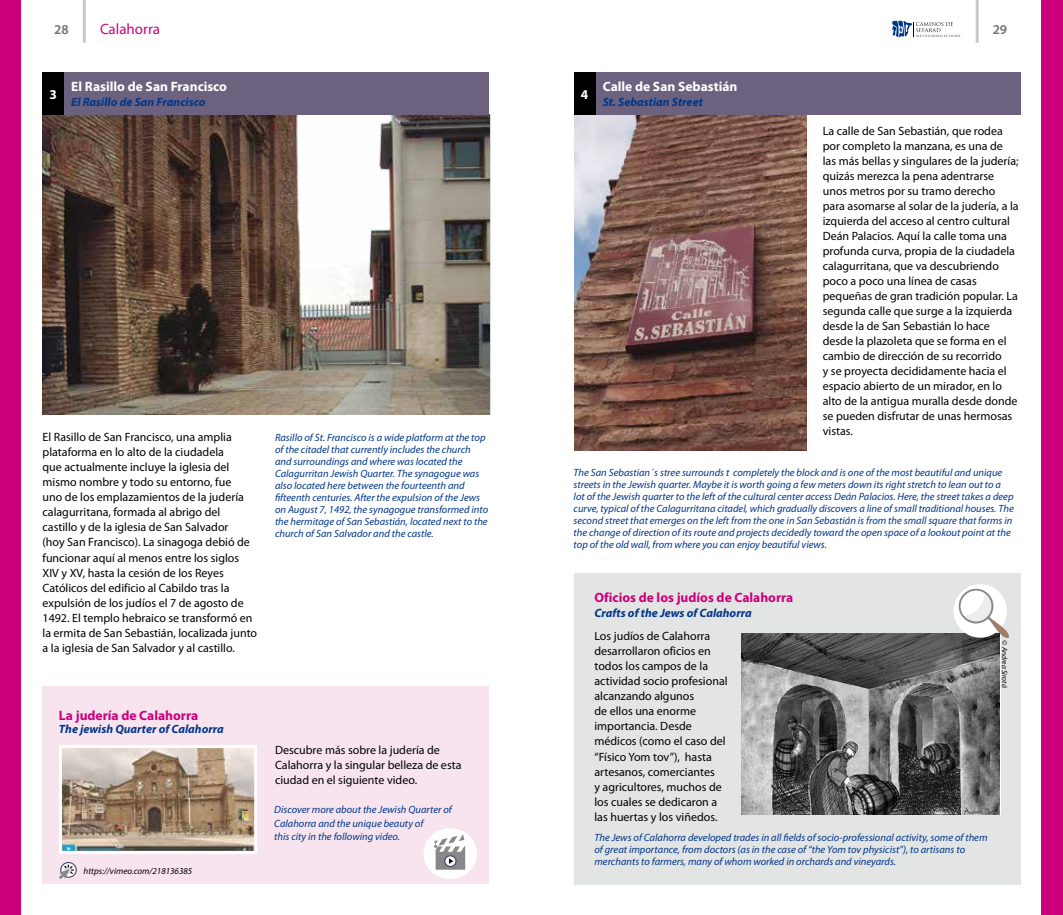
<style>
.page{position:relative;width:1063px;height:915px;background:#fff}
.page>*{position:absolute;margin:0;border:0;box-sizing:border-box;transform-origin:0 0}
.t1{font:15px "Myriad Pro";color:#cd007b}
.t2{font:700 13.5px "Myriad Pro";color:#cd007b}
.t3{font:700 13.5px "Myriad Pro";color:#fff}
.t4{font:600 13.5px "Myriad Pro";color:#707172}
.t5{font:12px/15px "Myriad Pro";color:#000}
.t6{font:italic 700 12px "Myriad Pro";color:#00368a}
.t7{font:italic 10.5px/12px "Myriad Pro";color:#00368a}
.t8{font:italic 9px "Myriad Pro";color:#000}
.t9{font:italic 7.5px "Myriad Pro";color:#000}
</style>
<div class="page">
<div style="left:1042px;top:0;width:21px;height:914px;background:#cd007b"></div>
<hr style="left:976px;top:0;width:3px;height:43px;background:#c6c7c8">
<svg style="left:892px;top:21px;width:69px;height:17px"></svg>
<hr style="left:83px;top:0;width:3px;height:43px;background:#c6c7c8">
<div style="left:0;top:0;width:21px;height:914px;background:#cd007b"></div>
<img style="left:574px;top:115px;width:232px;height:335px">
<img style="left:43px;top:115px;width:446px;height:299px">
<div style="left:43px;top:72px;width:446px;height:43px;background:#6c627f"></div>
<div style="left:43px;top:72px;width:21px;height:43px;background:#000"></div>
<div style="left:43px;top:685px;width:446px;height:198px;background:#f7e4ee"></div>
<img style="left:63px;top:748px;width:190px;height:101px">
<div style="left:59px;top:744px;width:198px;height:109px;border:3px solid #fff"></div>
<div style="left:424px;top:827px;width:53px;height:51px;background:#fff;border-radius:50%"></div>
<svg style="left:434px;top:834px;width:31px;height:35px"></svg>
<svg style="left:60px;top:861px;width:17px;height:16px"></svg>
<svg style="left:61px;top:862px;width:15px;height:14px"></svg>
<svg style="left:59px;top:864px;width:15px;height:14px"></svg>
<div style="left:574px;top:573px;width:446px;height:311px;background:#e3e4e4"></div>
<img style="left:742px;top:633px;width:258px;height:181px">
<div style="left:574px;top:72px;width:446px;height:43px;background:#6c627f"></div>
<div style="left:574px;top:72px;width:21px;height:43px;background:#000"></div>
<div style="left:954px;top:584px;width:53px;height:53px;background:#fff;border-radius:50%"></div>
<svg style="left:959px;top:588px;width:50px;height:49px"></svg>
<p class="t4" style="left:54px;top:21px;width:16px">28</p>
<p class="t1" style="left:100px;top:20px;width:62px">Calahorra</p>
<p class="t4" style="left:993px;top:21px;width:16px">29</p>
<p class="t3" style="left:49px;top:85px;width:9px">3</p>
<p class="t3" style="left:71px;top:78px;width:157px">El Rasillo de San Francisco</p>
<p class="t6" style="left:71px;top:94px;width:136px">El Rasillo de San Francisco</p>
<p class="t5" style="left:43px;top:429px;width:216px">El Rasillo de San Francisco, una amplia plataforma en lo alto de la ciudadela<br>que actualmente incluye la iglesia del mismo nombre y todo su entorno, fue<br>uno de los emplazamientos de la judería calagurritana, formada al abrigo del castillo y de la iglesia de San Salvador<br>(hoy San Francisco). La sinagoga debió de funcionar aquí al menos entre los siglos XIV y XV, hasta la cesión de los Reyes Católicos del edificio al Cabildo tras la expulsión de los judíos el 7 de agosto de 1492. El templo hebraico se transformó en la ermita de San Sebastián, localizada junto a la iglesia de San Salvador y al castillo.</p>
<p class="t7" style="left:275px;top:431px;width:215px">Rasillo of St. Francisco is a wide platform at the top of the citadel that currently includes the church and surroundings and where was located the Calagurritan Jewish Quarter. The synagogue was also located here between the fourteenth and fifteenth centuries. After the expulsion of the Jews on August 7, 1492, the synagogue transformed into the hermitage of San Sebastián, located next to the church of San Salvador and the castle.</p>
<p class="t2" style="left:59px;top:706px;width:141px">La judería de Calahorra</p>
<p class="t6" style="left:59px;top:721px;width:166px">The jewish Quarter of Calahorra</p>
<p class="t8" style="left:84px;top:864px;width:110px">https://vimeo.com/218136385</p>
<p class="t5" style="left:275px;top:742px;width:188px">Descubre más sobre la judería de<br>Calahorra y la singular belleza de esta ciudad en el siguiente video.</p>
<p class="t7" style="left:274px;top:802px;width:179px;line-height:13.5px">Discover more about the Jewish Quarter of<br>Calahorra and the unique beauty of<br>this city in the following video.</p>
<p class="t3" style="left:581px;top:85px;width:9px">4</p>
<p class="t3" style="left:603px;top:78px;width:136px">Calle de San Sebastián</p>
<p class="t6" style="left:603px;top:94px;width:102px">St. Sebastian Street</p>
<p class="t5" style="left:823px;top:123px;width:197px">La calle de San Sebastián, que rodea por completo la manzana, es una de las más bellas y singulares de la judería; quizás merezca la pena adentrarse unos metros por su tramo derecho para asomarse al solar de la judería, a la izquierda del acceso al centro cultural Deán Palacios. Aquí la calle toma una profunda curva, propia de la ciudadela calagurritana, que va descubriendo poco a poco una línea de casas pequeñas de gran tradición popular. La segunda calle que surge a la izquierda desde la de San Sebastián lo hace desde la plazoleta que se forma en el cambio de dirección de su recorrido<br>y se proyecta decididamente hacia el espacio abierto de un mirador, en lo alto de la antigua muralla desde donde se pueden disfrutar de unas hermosas vistas.</p>
<p class="t7" style="left:574px;top:466px;width:442px">The San Sebastian´s stree surrounds t completely the block and is one of the most beautiful and unique streets in the Jewish quarter. Maybe it is worth going a few meters down its right stretch to lean out to a lot of the Jewish quarter to the left of the cultural center access Deán Palacios. Here, the street takes a deep curve, typical of the Calagurritana citadel, which gradually discovers a line of small traditional houses. The second street that emerges on the left from the one in San Sebastián is from the small square that forms in the change of direction of its route and projects decidedly toward the open space of a lookout point at the top of the old wall, from where you can enjoy beautiful views.</p>
<p class="t2" style="left:594px;top:588px;width:200px">Oficios de los judíos de Calahorra</p>
<p class="t6" style="left:594px;top:604px;width:159px">Crafts of the Jews of Calahorra</p>
<p class="t5" style="left:594px;top:628px;width:135px">Los judíos de Calahorra desarrollaron oficios en todos los campos de la actividad socio profesional alcanzando algunos<br>de ellos una enorme importancia. Desde médicos (como el caso del “Físico Yom tov”), hasta artesanos, comerciantes<br>y agricultores, muchos de los cuales se dedicaron a las huertas y los viñedos.</p>
<p class="t7" style="left:594px;top:831px;width:395px">The Jews of Calahorra developed trades in all fields of socio-professional activity, some of them of great importance, from doctors (as in the case of “the Yom tov physicist”), to artisans to merchants to farmers, many of whom worked in orchards and vineyards.</p>
<p class="t9" style="left:1009px;top:640px;width:49px;rotate:90deg">© Andrea Sirotá</p>
</div>
